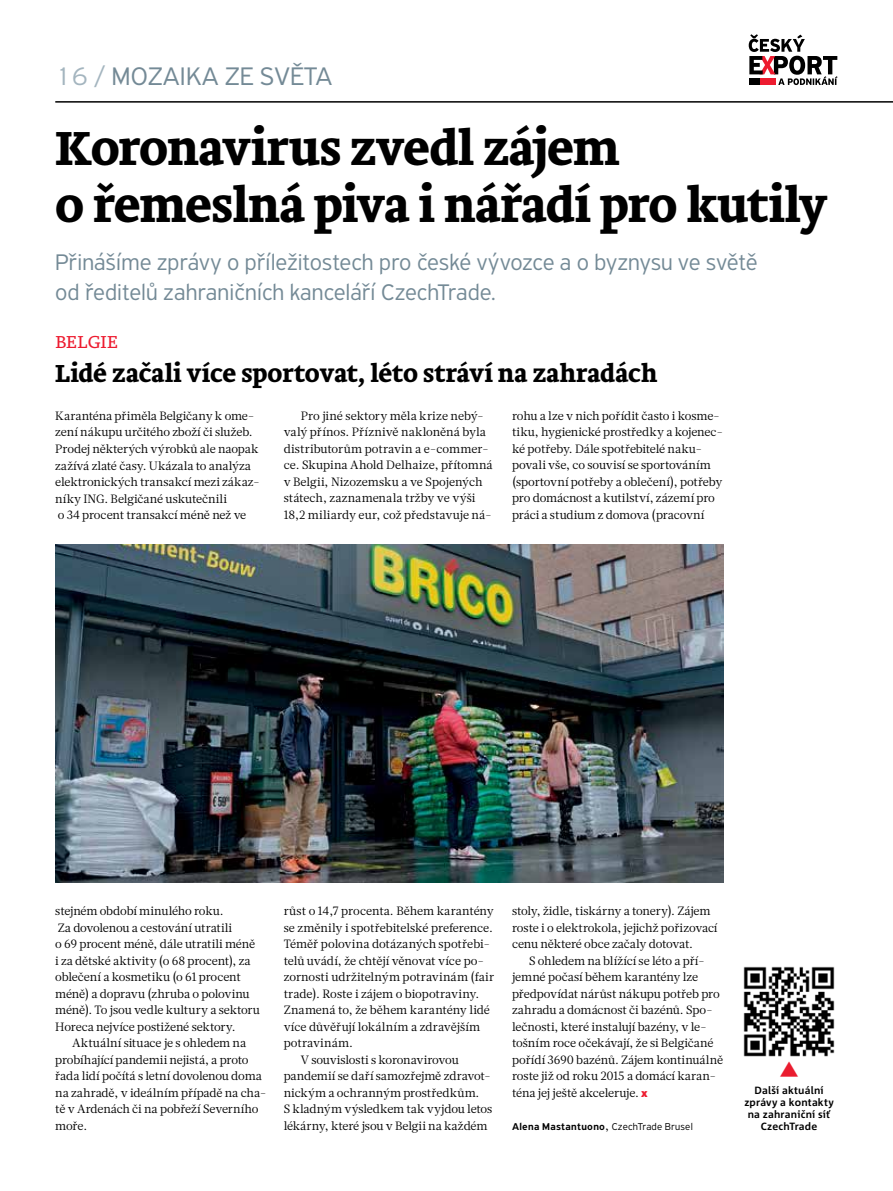
<style>
.page{position:relative;width:893px;height:1191px;background:#fff}
.page>*{position:absolute;margin:0;border:0;box-sizing:border-box;transform-origin:0 0}
.t1{font:700 49.5px/57px "Brioni Text Std";letter-spacing:-.02em;color:#000}
.t2{font:300 27px "PF Highway Sans Pro";color:#748a96}
.t3{font:700 25.5px "Brioni Text Std";color:#000}
.t4{font:300 24px/30px "PF Highway Sans Pro";color:#748a96}
.t5{font:300 18px "Brioni Text Std";letter-spacing:.01em;color:#ed1b2f}
.t6{font:12px/16.5px "Glosa Text";letter-spacing:-.01em;color:#000}
.t7{font:12px "Glosa Text";letter-spacing:.01em;color:#000}
.t8{font:700 10.5px/12px "Corpid E1 s";letter-spacing:.015em;color:#000;text-align:center}
.t9{font:500 10.5px "PF Highway Sans Pro";letter-spacing:.03em;color:#000}
.s1{color:#a4b5bf}
.s2{font-family:"PF Highway Sans Pro";font-weight:900;color:#ed1b2f}
.s3{font-family:"Glosa Text";font-weight:400;font-size:12px}
.s4{font-weight:300}
</style>
<div class="page">
<svg style="left:749px;top:34px;width:89px;height:51px"></svg>
<hr style="left:55px;top:101px;width:838px;height:2px;background:#000">
<img style="left:55px;top:544px;width:668px;height:338px">
<img style="left:743px;top:966px;width:92px;height:91px">
<h2 class="t2" style="left:55px;top:60px;width:279px"><span class="s1">16 /</span> MOZAIKA ZE SVĚTA</h2>
<h1 class="t1" style="left:55px;top:120px;width:774px">Koronavirus zvedl zájem<br>o řemeslná piva i nářadí pro kutily</h1>
<h3 class="t4" style="left:55px;top:247px;width:704px">Přinášíme zprávy o příležitostech pro české vývozce a o byznysu ve světě od ředitelů zahraničních kanceláří CzechTrade.</h3>
<h3 class="t5" style="left:55px;top:330px;width:64px">BELGIE</h3>
<h3 class="t3" style="left:55px;top:356px;width:603px">Lidé začali více sportovat, léto stráví na zahradách</h3>
<p class="t6" style="left:55px;top:408px;width:206px">Karanténa přiměla Belgičany k ome&shy;zení nákupu určitého zboží či služeb.<br>Prodej některých výrobků ale naopak zažívá zlaté časy. Ukázala to analýza elektronických transakcí mezi zákaz&shy;níky ING. Belgičané uskutečnili<br>o 34 procent transakcí méně než ve</p>
<p class="t6" style="left:512px;top:407px;width:212px">rohu a lze v nich pořídit často i kosme&shy;tiku, hygienické prostředky a kojenec&shy;ké potřeby. Dále spotřebitelé naku&shy;povali vše, co souvisí se sportováním (sportovní potřeby a oblečení), potřeby pro domácnost a kutilství, zázemí pro práci a studium z domova (pracovní</p>
<p class="t6" style="left:284px;top:408px;width:211px;text-indent:17px">Pro jiné sektory měla krize nebý&shy;valý přínos. Příznivě nakloněná byla distributorům potravin a e-commer&shy;ce. Skupina Ahold Delhaize, přítomná v Belgii, Nizozemsku a ve Spojených státech, zaznamenala tržby ve výši 18,2 miliardy eur, což představuje ná-</p>
<p class="t6" style="left:55px;top:903px;width:206px">stejném období minulého roku.<br>Za dovolenou a cestování utratili<br>o 69 procent méně, dále utratili méně i za dětské aktivity (o 68 procent), za oblečení a kosmetiku (o 61 procent méně) a dopravu (zhruba o polovinu méně). To jsou vedle kultury a sektoru Horeca nejvíce postižené sektory.</p>
<p class="t6" style="left:55px;top:1035px;width:213px;text-indent:17px">Aktuální situace je s ohledem na probíhající pandemii nejistá, a proto řada lidí počítá s letní dovolenou doma na zahradě, v ideálním případě na cha&shy;tě v Ardenách či na pobřeží Severního moře.</p>
<p class="t6" style="left:284px;top:903px;width:212px">růst o 14,7 procenta. Během karantény</p>
<p class="t6" style="left:284px;top:919px;width:211px">se změnily i spotřebitelské preference.</p>
<p class="t6" style="left:284px;top:936px;width:208px">Téměř polovina dotázaných spotřebi-</p>
<p class="t6" style="left:284px;top:952px;width:202px">telů uvádí, že chtějí věnovat více po-</p>
<p class="t7" style="left:284px;top:969px;width:212px">zornosti udržitelným potravinám (fair</p>
<p class="t6" style="left:284px;top:985px;width:197px">trade). Roste i zájem o biopotraviny.</p>
<p class="t6" style="left:284px;top:1002px;width:208px">Znamená to, že během karantény lidé</p>
<p class="t6" style="left:284px;top:1018px;width:198px">více důvěřují lokálním a zdravějším</p>
<p class="t7" style="left:284px;top:1035px;width:71px">potravinám.</p>
<p class="t6" style="left:301px;top:1051px;width:160px">V souvislosti s koronavirovou</p>
<p class="t6" style="left:284px;top:1068px;width:209px">pandemií se daří samozřejmě zdravot-</p>
<p class="t6" style="left:284px;top:1084px;width:197px">nickým a ochranným prostředkům.</p>
<p class="t6" style="left:284px;top:1101px;width:210px">S kladným výsledkem tak vyjdou letos</p>
<p class="t6" style="left:284px;top:1117px;width:205px">lékárny, které jsou v Belgii na každém</p>
<p class="t6" style="left:512px;top:903px;width:207px">stoly, židle, tiskárny a tonery). Zájem roste i o elektrokola, jejichž pořizovací cenu některé obce začaly dotovat.</p>
<p class="t6" style="left:512px;top:952px;width:213px;text-indent:17px">S ohledem na blížící se léto a pří&shy;jemné počasí během karantény lze předpovídat nárůst nákupu potřeb pro zahradu a domácnost či bazénů. Spo&shy;lečnosti, které instalují bazény, v le&shy;tošním roce očekávají, že si Belgičané pořídí 3690 bazénů. Zájem kontinuálně roste již od roku 2015 a domácí karan&shy;téna jej ještě akceleruje. <span class="s2">x</span></p>
<p class="t9" style="left:512px;top:1120px;width:182px">Alena Mastantuono<span class="s3">,</span> <span class="s4">CzechTrade Brusel</span></p>
<p class="t8" style="left:744px;top:1083px;width:91px">Další aktuální zprávy a kontakty na zahraniční síť<br>CzechTrade</p>
</div>
